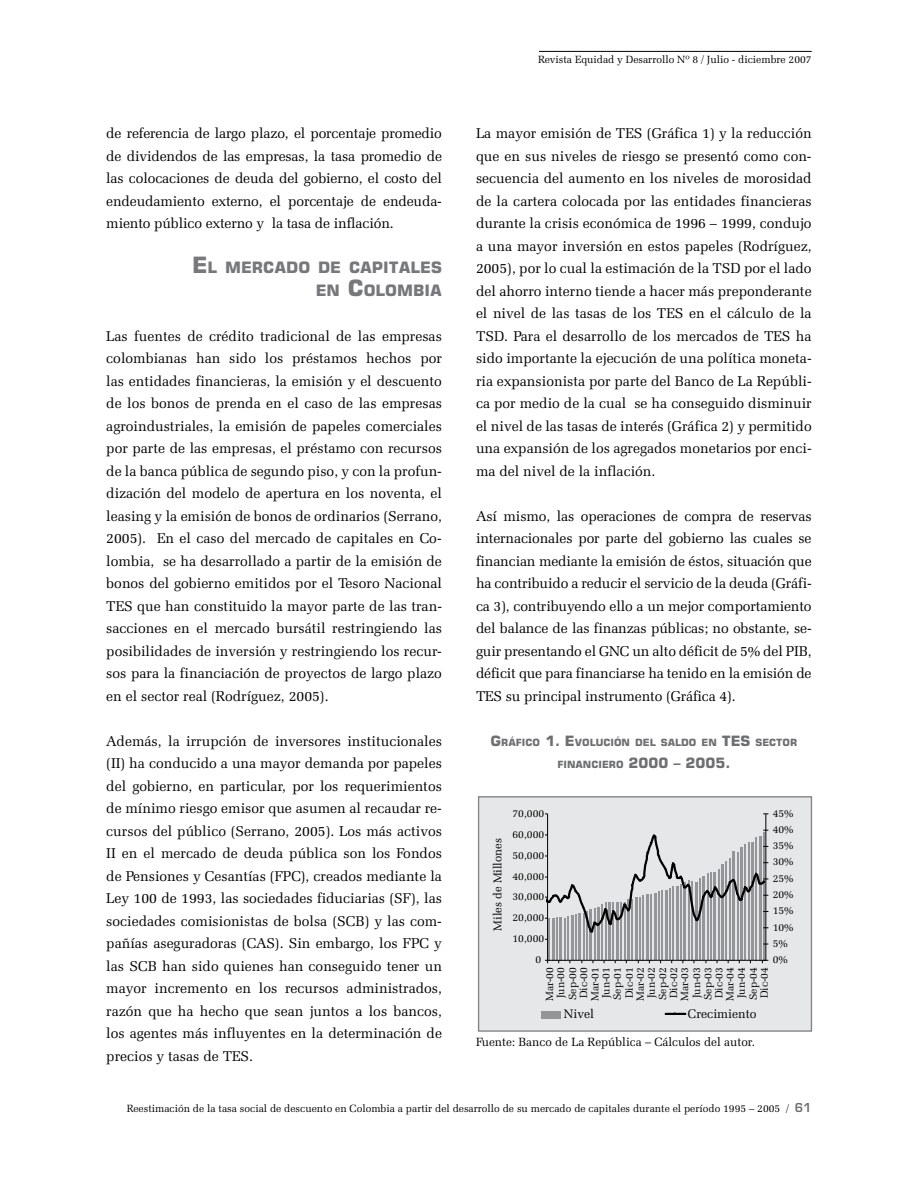
<style>
.page{position:relative;width:918px;height:1188px;background:#fff}
.page>*{position:absolute;margin:0;border:0;box-sizing:border-box;transform-origin:0 0}
.t1{font:700 15.75px/22.5px "Square 721 BT";color:#77787b;text-align:right}
.t2{font:14.25px/22.5px "Zapf Elliptical 711 BT";color:#000;text-align:justify}
.t3{font:12.45px "Zapf Elliptical 711 BT";color:#000}
.t4{font:12px "Zapf Elliptical 711 BT";color:#000}
.t5{font:11.55px "Zapf Elliptical 711 BT";color:#000}
.t6{font:10.5px/11.2px "Zapf Elliptical 711 BT";color:#000;text-align:justify}
.t7{font:700 10.05px "Square 721 BT";color:#6d6f71}
.s1{font-size:22.5px}
.s2{font-size:14.25px}
.s3{font-family:"Square 721 Dm Normal";font-size:12px;color:#6d6f71}
</style>
<div class="page">
<hr style="left:539px;top:51px;width:273px;height:1px;background:#000">
<div style="left:479px;top:797px;width:332px;height:234px;background:#e6e7e8"></div>
<div style="left:478px;top:796px;width:334px;height:236px;border:1px solid #808285"></div>
<hr style="left:548px;top:918px;width:2px;height:42px;background:#939598">
<hr style="left:552px;top:918px;width:2px;height:42px;background:#939598">
<hr style="left:556px;top:917px;width:2px;height:43px;background:#939598">
<hr style="left:560px;top:917px;width:2px;height:43px;background:#939598">
<hr style="left:564px;top:918px;width:2px;height:42px;background:#939598">
<hr style="left:567px;top:916px;width:2px;height:44px;background:#939598">
<hr style="left:571px;top:915px;width:2px;height:45px;background:#939598">
<hr style="left:575px;top:914px;width:2px;height:46px;background:#939598">
<hr style="left:578px;top:913px;width:3px;height:47px;background:#939598">
<hr style="left:583px;top:913px;width:1px;height:47px;background:#939598">
<hr style="left:586px;top:912px;width:2px;height:48px;background:#939598">
<hr style="left:590px;top:910px;width:2px;height:50px;background:#939598">
<hr style="left:594px;top:909px;width:2px;height:51px;background:#939598">
<hr style="left:597px;top:908px;width:3px;height:52px;background:#939598">
<hr style="left:602px;top:904px;width:1px;height:56px;background:#939598">
<hr style="left:605px;top:902px;width:2px;height:58px;background:#939598">
<hr style="left:608px;top:902px;width:3px;height:58px;background:#939598">
<hr style="left:613px;top:902px;width:1px;height:58px;background:#939598">
<hr style="left:616px;top:902px;width:3px;height:58px;background:#939598">
<hr style="left:620px;top:902px;width:2px;height:58px;background:#939598">
<hr style="left:624px;top:902px;width:2px;height:58px;background:#939598">
<hr style="left:627px;top:899px;width:3px;height:61px;background:#939598">
<hr style="left:631px;top:899px;width:2px;height:61px;background:#939598">
<hr style="left:635px;top:897px;width:2px;height:63px;background:#939598">
<hr style="left:639px;top:897px;width:2px;height:63px;background:#939598">
<hr style="left:643px;top:895px;width:1px;height:65px;background:#939598">
<hr style="left:646px;top:894px;width:3px;height:66px;background:#939598">
<hr style="left:650px;top:894px;width:2px;height:66px;background:#939598">
<hr style="left:654px;top:893px;width:2px;height:67px;background:#939598">
<hr style="left:658px;top:891px;width:2px;height:69px;background:#939598">
<hr style="left:661px;top:890px;width:2px;height:70px;background:#939598">
<hr style="left:665px;top:890px;width:2px;height:70px;background:#939598">
<hr style="left:669px;top:889px;width:2px;height:71px;background:#939598">
<hr style="left:673px;top:887px;width:1px;height:73px;background:#939598">
<hr style="left:676px;top:887px;width:3px;height:73px;background:#939598">
<hr style="left:680px;top:884px;width:2px;height:76px;background:#939598">
<hr style="left:684px;top:882px;width:2px;height:78px;background:#939598">
<hr style="left:688px;top:880px;width:2px;height:80px;background:#939598">
<hr style="left:691px;top:881px;width:2px;height:79px;background:#939598">
<hr style="left:695px;top:882px;width:2px;height:78px;background:#939598">
<hr style="left:699px;top:878px;width:2px;height:82px;background:#939598">
<hr style="left:703px;top:876px;width:2px;height:84px;background:#939598">
<hr style="left:707px;top:873px;width:1px;height:87px;background:#939598">
<hr style="left:710px;top:872px;width:2px;height:88px;background:#939598">
<hr style="left:714px;top:872px;width:2px;height:88px;background:#939598">
<hr style="left:718px;top:869px;width:2px;height:91px;background:#939598">
<hr style="left:721px;top:865px;width:3px;height:95px;background:#939598">
<hr style="left:726px;top:861px;width:1px;height:99px;background:#939598">
<hr style="left:729px;top:858px;width:2px;height:102px;background:#939598">
<hr style="left:732px;top:851px;width:3px;height:109px;background:#939598">
<hr style="left:737px;top:852px;width:1px;height:108px;background:#939598">
<hr style="left:740px;top:847px;width:3px;height:113px;background:#939598">
<hr style="left:744px;top:844px;width:2px;height:116px;background:#939598">
<hr style="left:748px;top:843px;width:2px;height:117px;background:#939598">
<hr style="left:751px;top:843px;width:3px;height:117px;background:#939598">
<hr style="left:756px;top:837px;width:1px;height:123px;background:#939598">
<hr style="left:759px;top:836px;width:3px;height:124px;background:#939598">
<hr style="left:763px;top:832px;width:2px;height:128px;background:#939598">
<hr style="left:547px;top:814px;width:1px;height:146px;background:#000">
<hr style="left:548px;top:960px;width:218px;height:1px;background:#000">
<hr style="left:766px;top:814px;width:1px;height:146px;background:#000">
<svg style="left:545px;top:830px;width:223px;height:115px"></svg>
<div style="left:542px;top:1011px;width:19px;height:8px;background:#939598"></div>
<svg style="left:666px;top:1013px;width:19px;height:2px"></svg>
<p class="t2" style="left:106px;top:123px;width:337px">de referencia de largo plazo, el porcentaje promedio de dividendos de las empresas, la tasa promedio de las colocaciones de deuda del gobierno, el costo del endeudamiento externo, el porcentaje de endeuda&shy;miento público externo y la tasa de inflación.</p>
<p class="t1" style="left:192px;top:258px;width:251px"><span class="s1">E</span>L MERCADO DE CAPITALES<br>EN <span class="s1">C</span>OLOMBIA</p>
<p class="t2" style="left:106px;top:326px;width:337px">Las fuentes de crédito tradicional de las empresas colombianas han sido los préstamos hechos por las entidades financieras, la emisión y el descuento de los bonos de prenda en el caso de las empresas agroindustriales, la emisión de papeles comerciales por parte de las empresas, el préstamo con recursos de la banca pública de segundo piso, y con la profun&shy;dización del modelo de apertura en los noventa, el leasing y la emisión de bonos de ordinarios (Serrano, 2005). En el caso del mercado de capitales en Co&shy;lombia, se ha desarrollado a partir de la emisión de bonos del gobierno emitidos por el Tesoro Nacional TES que han constituido la mayor parte de las tran&shy;sacciones en el mercado bursátil restringiendo las posibilidades de inversión y restringiendo los recur&shy;sos para la financiación de proyectos de largo plazo en el sector real (Rodríguez, 2005).</p>
<p class="t2" style="left:106px;top:731px;width:337px">Además, la irrupción de inversores institucionales (II) ha conducido a una mayor demanda por papeles del gobierno, en particular, por los requerimientos de mínimo riesgo emisor que asumen al recaudar re&shy;cursos del público (Serrano, 2005). Los más activos II en el mercado de deuda pública son los Fondos de Pensiones y Cesantías (FPC), creados mediante la Ley 100 de 1993, las sociedades fiduciarias (SF), las sociedades comisionistas de bolsa (SCB) y las com&shy;pañías aseguradoras (CAS). Sin embargo, los FPC y las SCB han sido quienes han conseguido tener un mayor incremento en los recursos administrados, razón que ha hecho que sean juntos a los bancos, los agentes más influyentes en la determinación de precios y tasas de TES.</p>
<p class="t6" style="left:538px;top:55px;width:275px">Revista Equidad y Desarrollo Nº 8 / Julio - diciembre 2007</p>
<p class="t2" style="left:476px;top:124px;width:337px">La mayor emisión de TES (Gráfica 1) y la reducción que en sus niveles de riesgo se presentó como con&shy;secuencia del aumento en los niveles de morosidad de la cartera colocada por las entidades financieras durante la crisis económica de 1996 – 1999, condujo a una mayor inversión en estos papeles (Rodríguez, 2005), por lo cual la estimación de la TSD por el lado del ahorro interno tiende a hacer más preponderante el nivel de las tasas de los TES en el cálculo de la TSD. Para el desarrollo de los mercados de TES ha sido importante la ejecución de una política moneta&shy;ria expansionista por parte del Banco de La Repúbli&shy;ca por medio de la cual se ha conseguido disminuir el nivel de las tasas de interés (Gráfica 2) y permitido una expansión de los agregados monetarios por enci&shy;ma del nivel de la inflación.</p>
<p class="t2" style="left:476px;top:506px;width:337px">Así mismo, las operaciones de compra de reservas internacionales por parte del gobierno las cuales se financian mediante la emisión de éstos, situación que ha contribuido a reducir el servicio de la deuda (Gráfi&shy;ca 3), contribuyendo ello a un mejor comportamiento del balance de las finanzas públicas; no obstante, se&shy;guir presentando el GNC un alto déficit de 5% del PIB, déficit que para financiarse ha tenido en la emisión de TES su principal instrumento (Gráfica 4).</p>
<p class="t7" style="left:490px;top:739px;width:308px"><span class="s2">G</span>RÁFICO <span class="s2">1. E</span>VOLUCIÓN DEL SALDO EN <span class="s2">TES</span> SECTOR</p>
<p class="t7" style="left:557px;top:761px;width:175px">FINANCIERO <span class="s2">2000 – 2005.</span></p>
<p class="t5" style="left:493px;top:931px;width:94px;rotate:-90deg">Miles de Millones</p>
<p class="t6" style="left:513px;top:808px;width:33px">70,000</p>
<p class="t6" style="left:773px;top:808px;width:22px">45%</p>
<p class="t6" style="left:513px;top:829px;width:33px">60,000</p>
<p class="t6" style="left:773px;top:825px;width:22px">40%</p>
<p class="t6" style="left:513px;top:850px;width:33px">50,000</p>
<p class="t6" style="left:773px;top:841px;width:22px">35%</p>
<p class="t6" style="left:773px;top:857px;width:22px">30%</p>
<p class="t6" style="left:513px;top:871px;width:33px">40,000</p>
<p class="t6" style="left:773px;top:873px;width:22px">25%</p>
<p class="t6" style="left:513px;top:892px;width:33px">30,000</p>
<p class="t6" style="left:773px;top:890px;width:22px">20%</p>
<p class="t6" style="left:513px;top:913px;width:33px">20,000</p>
<p class="t6" style="left:773px;top:906px;width:22px">15%</p>
<p class="t6" style="left:773px;top:922px;width:22px">10%</p>
<p class="t6" style="left:513px;top:934px;width:33px">10,000</p>
<p class="t6" style="left:773px;top:938px;width:17px">5%</p>
<p class="t6" style="left:536px;top:955px;width:7px">0</p>
<p class="t6" style="left:773px;top:955px;width:17px">0%</p>
<p class="t6" style="left:545px;top:1001px;width:36px;rotate:-90deg">Mar-00<br>Jun-00<br>Sep-00<br>Dic-00<br>Mar-01<br>Jun-01<br>Sep-01<br>Dic-01<br>Mar-02<br>Jun-02<br>Sep-02<br>Dic-02<br>Mar-03<br>Jun-03<br>Sep-03<br>Dic-03<br>Mar-04<br>Jun-04<br>Sep-04<br>Dic-04</p>
<p class="t3" style="left:564px;top:1008px;width:32px">Nivel</p>
<p class="t3" style="left:688px;top:1008px;width:70px">Crecimiento</p>
<p class="t4" style="left:476px;top:1037px;width:280px">Fuente: Banco de La República – Cálculos del autor.</p>
<p class="t6" style="left:127px;top:1104px;width:686px">Reestimación de la tasa social de descuento en Colombia a partir del desarrollo de su mercado de capitales durante el período 1995 – 2005 / <span class="s3">61</span></p>
</div>
